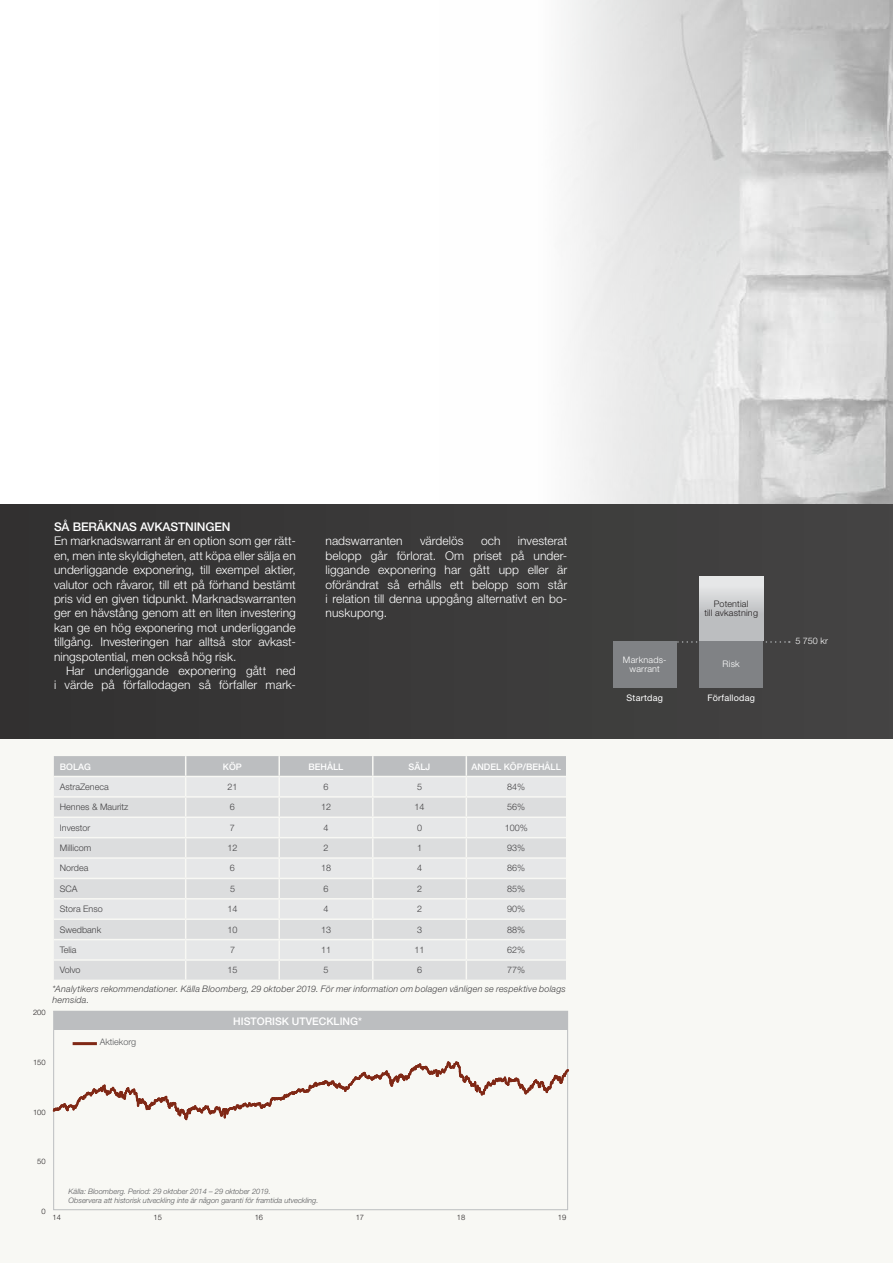
<style>
.page{position:relative;width:893px;height:1263px;background:#fff}
.page>*{position:absolute;margin:0;border:0;box-sizing:border-box;transform-origin:0 0}
.t1{font:300 12px/14.4px "Helvetica Neue LT Std";letter-spacing:.005em;color:#fff;text-align:justify}
.t2{font:500 12px "Helvetica Neue LT Std";letter-spacing:-.01em;color:#fff}
.t3{font:500 10.5px "Helvetica Neue LT Std";color:#fff}
.t4{font:300 9px "Helvetica Neue LT Std";color:#414042}
.t5{font:italic 300 9px/10.8px "Helvetica Neue LT Std";letter-spacing:.02em;color:#414042}
.t6{font:500 9px "Helvetica Neue LT Std";color:#fff}
.t7{font:300 9px/9px "Helvetica Neue LT Std";letter-spacing:.025em;color:#fff;text-align:center}
.t8{font:300 9px/9px "Helvetica Neue LT Std";letter-spacing:.02em;color:#231f20;text-align:center}
.t9{font:9px "Helvetica Neue LT Std";letter-spacing:.02em;color:#fff}
.t10{font:300 9px "Helvetica Neue LT Std";color:#58595b}
.t11{font:italic 300 7.5px/9px "Helvetica Neue LT Std";color:#58595b}
.t12{font:300 7.5px "Helvetica Neue LT Std";color:#231f20}
</style>
<div class="page">
<img style="left:566px;top:0;width:327px;height:504px">
<div style="left:0;top:730px;width:893px;height:533px;background:#f8f8f4"></div>
<div style="left:0;top:504px;width:893px;height:234px;background:#3b3a3a"></div>
<div style="left:54px;top:1011px;width:514px;height:18px;background:#bcbec0"></div>
<hr style="left:74px;top:1042px;width:21px;height:3px;background:#802815">
<svg style="left:53px;top:1062px;width:516px;height:57px"></svg>
<svg style="left:677px;top:641px;width:113px;height:2px"></svg>
<div style="left:613px;top:641px;width:64px;height:46px;background:#808285"></div>
<div style="left:699px;top:577px;width:64px;height:64px;background:linear-gradient(to bottom,#e6e7e8,#b1b3b6)"></div>
<div style="left:699px;top:641px;width:64px;height:46px;background:#808285"></div>
<svg style="left:54px;top:756px;width:512px;height:224px;background:#dfe0e1"></svg>
<p class="t2" style="left:54px;top:519px;width:178px">SÅ BERÄKNAS AVKASTNINGEN</p>
<p class="t1" style="left:54px;top:534px;width:243px">En marknadswarrant är en option som ger rätt&shy;en, men inte skyldigheten, att köpa eller sälja en underliggande exponering, till exempel aktier, valutor och råvaror, till ett på förhand bestämt pris vid en given tidpunkt. Marknadswarranten ger en hävstång genom att en liten investering kan ge en hög exponering mot underliggande tillgång. Investeringen har alltså stor avkast&shy;ningspotential, men också hög risk.</p>
<p class="t1" style="left:54px;top:663px;width:243px;text-align:right">Har underliggande exponering gått ned<br>i värde på förfallodagen så förfaller mark-</p>
<p class="t1" style="left:326px;top:534px;width:243px;text-indent:192px">investerat belopp går förlorat. Om priset på under&shy;liggande exponering har gått upp eller är oförändrat så erhålls ett belopp som står i relation till denna uppgång alternativt en bo&shy;nuskupong.</p>
<p class="t1" style="left:326px;top:534px;width:79px">nadswarranten</p>
<p class="t1" style="left:420px;top:534px;width:45px">värdelös</p>
<p class="t1" style="left:481px;top:534px;width:21px">och</p>
<p class="t6" style="left:60px;top:761px;width:33px">BOLAG</p>
<p class="t6" style="left:223px;top:761px;width:21px">KÖP</p>
<p class="t6" style="left:309px;top:761px;width:36px">BEHÅLL</p>
<p class="t6" style="left:409px;top:761px;width:23px">SÄLJ</p>
<p class="t6" style="left:471px;top:761px;width:91px">ANDEL KÖP/BEHÅLL</p>
<p class="t4" style="left:60px;top:781px;width:50px">AstraZeneca</p>
<p class="t4" style="left:227px;top:781px;width:12px">21</p>
<p class="t4" style="left:323px;top:781px;width:7px">6</p>
<p class="t4" style="left:417px;top:781px;width:7px">5</p>
<p class="t4" style="left:507px;top:781px;width:20px">84%</p>
<p class="t4" style="left:60px;top:801px;width:70px">Hennes &amp; Mauritz</p>
<p class="t4" style="left:230px;top:801px;width:7px">6</p>
<p class="t4" style="left:321px;top:801px;width:12px">12</p>
<p class="t4" style="left:415px;top:801px;width:12px">14</p>
<p class="t4" style="left:507px;top:801px;width:20px">56%</p>
<p class="t4" style="left:60px;top:822px;width:32px">Investor</p>
<p class="t4" style="left:230px;top:822px;width:7px">7</p>
<p class="t4" style="left:324px;top:822px;width:7px">4</p>
<p class="t4" style="left:417px;top:822px;width:7px">0</p>
<p class="t4" style="left:505px;top:822px;width:25px">100%</p>
<p class="t4" style="left:60px;top:842px;width:33px">Millicom</p>
<p class="t4" style="left:227px;top:842px;width:12px">12</p>
<p class="t4" style="left:324px;top:842px;width:7px">2</p>
<p class="t4" style="left:417px;top:842px;width:7px">1</p>
<p class="t4" style="left:507px;top:842px;width:20px">93%</p>
<p class="t4" style="left:60px;top:863px;width:30px">Nordea</p>
<p class="t4" style="left:230px;top:863px;width:7px">6</p>
<p class="t4" style="left:321px;top:863px;width:12px">18</p>
<p class="t4" style="left:417px;top:863px;width:7px">4</p>
<p class="t4" style="left:507px;top:863px;width:20px">86%</p>
<p class="t4" style="left:60px;top:883px;width:19px">SCA</p>
<p class="t4" style="left:230px;top:883px;width:7px">5</p>
<p class="t4" style="left:324px;top:883px;width:7px">6</p>
<p class="t4" style="left:417px;top:883px;width:7px">2</p>
<p class="t4" style="left:507px;top:883px;width:20px">85%</p>
<p class="t4" style="left:60px;top:903px;width:44px">Stora Enso</p>
<p class="t4" style="left:227px;top:903px;width:12px">14</p>
<p class="t4" style="left:324px;top:903px;width:7px">4</p>
<p class="t4" style="left:417px;top:903px;width:7px">2</p>
<p class="t4" style="left:507px;top:903px;width:20px">90%</p>
<p class="t4" style="left:60px;top:924px;width:43px">Swedbank</p>
<p class="t4" style="left:227px;top:924px;width:12px">10</p>
<p class="t4" style="left:321px;top:924px;width:12px">13</p>
<p class="t4" style="left:417px;top:924px;width:7px">3</p>
<p class="t4" style="left:507px;top:924px;width:20px">88%</p>
<p class="t4" style="left:60px;top:944px;width:18px">Telia</p>
<p class="t4" style="left:230px;top:944px;width:7px">7</p>
<p class="t4" style="left:321px;top:944px;width:12px">11</p>
<p class="t4" style="left:415px;top:944px;width:12px">11</p>
<p class="t4" style="left:507px;top:944px;width:20px">62%</p>
<p class="t4" style="left:60px;top:965px;width:22px">Volvo</p>
<p class="t4" style="left:228px;top:965px;width:12px">15</p>
<p class="t4" style="left:324px;top:965px;width:7px">5</p>
<p class="t4" style="left:417px;top:965px;width:7px">6</p>
<p class="t4" style="left:507px;top:965px;width:20px">77%</p>
<p class="t5" style="left:53px;top:983px;width:515px">*Analytikers rekommendationer. Källa Bloomberg, 29 oktober 2019. För mer information om bolagen vänligen se respektive bolags hemsida.</p>
<p class="t12" style="left:33px;top:1008px;width:14px">200</p>
<p class="t12" style="left:33px;top:1058px;width:14px">150</p>
<p class="t12" style="left:33px;top:1107px;width:14px">100</p>
<p class="t12" style="left:37px;top:1157px;width:10px">50</p>
<p class="t10" style="left:100px;top:1036px;width:38px">Aktiekorg</p>
<p class="t3" style="left:233px;top:1015px;width:130px">HISTORISK UTVECKLING*</p>
<p class="t11" style="left:69px;top:1186px;width:251px">Källa: Bloomberg. Period: 29 oktober 2014 – 29 oktober 2019.<br>Observera att historisk utveckling inte är någon garanti för framtida utveckling.</p>
<p class="t12" style="left:41px;top:1207px;width:6px">0</p>
<p class="t12" style="left:53px;top:1213px;width:10px">14</p>
<p class="t12" style="left:154px;top:1213px;width:10px">15</p>
<p class="t12" style="left:255px;top:1213px;width:10px">16</p>
<p class="t12" style="left:356px;top:1213px;width:10px">17</p>
<p class="t12" style="left:457px;top:1213px;width:10px">18</p>
<p class="t12" style="left:558px;top:1213px;width:10px">19</p>
<p class="t8" style="left:704px;top:599px;width:55px">Potential<br>till avkastning</p>
<p class="t7" style="left:623px;top:655px;width:45px">Marknads&shy;warrant</p>
<p class="t9" style="left:627px;top:692px;width:38px">Startdag</p>
<p class="t9" style="left:707px;top:692px;width:49px">Förfallodag</p>
<p class="t7" style="left:723px;top:659px;width:19px">Risk</p>
<p class="t7" style="left:795px;top:636px;width:34px">5 750 kr</p>
</div>
